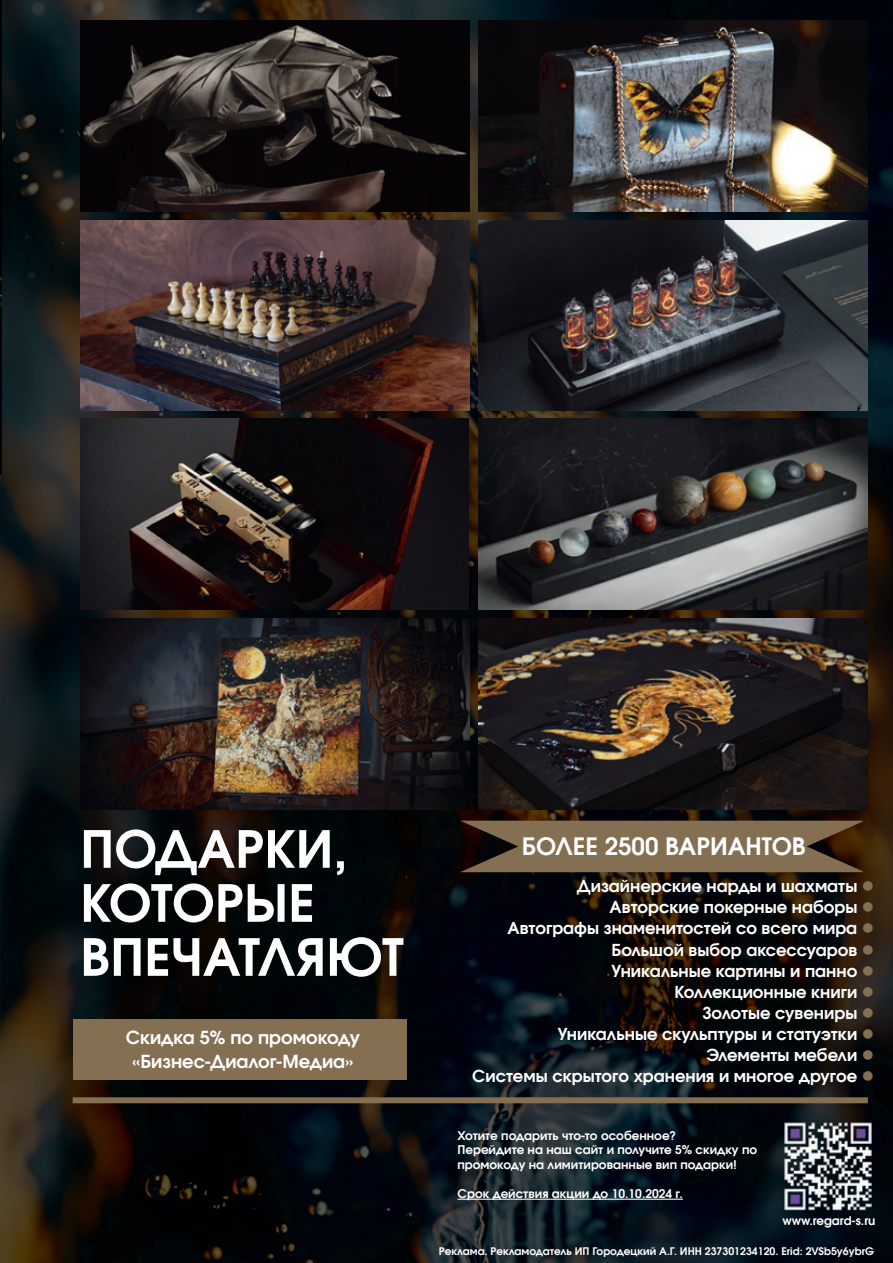
<style>
.page{position:relative;width:893px;height:1263px;background:#fff}
.page>*{position:absolute;margin:0;border:0;box-sizing:border-box;transform-origin:0 0}
.t1{font:700 51px/54px "Evolventa";color:#fff}
.t2{font:700 24px "Evolventa";color:#fff}
.t3{font:700 18px/24px "Evolventa";color:#fff;text-align:center}
.t4{font:700 16.5px/21px "Evolventa";color:#fff;text-align:right}
.t5{font:700 12px/14.4px "Evolventa";color:#fff}
.t6{font:700 10.5px "Evolventa";color:#fff}
.s1{color:#856f53}
</style>
<div class="page">
<img style="left:0;top:0;width:893px;height:1263px">
<img style="left:80px;top:21px;width:389px;height:190px">
<img style="left:80px;top:419px;width:388px;height:190px">
<img style="left:80px;top:220px;width:389px;height:191px">
<img style="left:80px;top:619px;width:389px;height:190px">
<img style="left:479px;top:21px;width:389px;height:190px">
<img style="left:479px;top:419px;width:389px;height:190px">
<img style="left:479px;top:220px;width:389px;height:191px">
<img style="left:479px;top:619px;width:389px;height:190px">
<svg style="left:461px;top:821px;width:402px;height:51px;background:#766147"></svg>
<div style="left:73px;top:1019px;width:333px;height:61px;background:#856f53"></div>
<div style="left:73px;top:1097px;width:795px;height:6px;background:#856f53"></div>
<hr style="left:457px;top:1199px;width:226px;height:1px;background:#fff">
<img style="left:781px;top:1119px;width:93px;height:93px">
<img style="left:0;top:0;width:1px;height:474px">
<h1 class="t1" style="left:80px;top:822px;width:325px">ПОДАРКИ,<br>КОТОРЫЕ<br>ВПЕЧАТЛЯЮТ</h1>
<p class="t3" style="left:126px;top:1025px;width:236px">Скидка 5% по промокоду «Бизнес-Диалог-Медиа»</p>
<h2 class="t2" style="left:522px;top:831px;width:286px">БОЛЕЕ 2500 ВАРИАНТОВ</h2>
<p class="t4" style="left:472px;top:876px;width:403px">Дизайнерские нарды и шахматы <span class="s1">●<br></span>Авторские покерные наборы <span class="s1">●<br></span>Автографы знаменитостей со всего мира <span class="s1">●<br></span>Большой выбор аксессуаров <span class="s1">●<br></span>Уникальные картины и панно <span class="s1">●<br></span>Коллекционные книги <span class="s1">●<br></span>Золотые сувениры <span class="s1">●<br></span>Уникальные скульптуры и статуэтки <span class="s1">●<br></span>Элементы мебели <span class="s1">●<br></span>Системы скрытого хранения и многое другое <span class="s1">●</span></p>
<p class="t5" style="left:457px;top:1128px;width:301px">Хотите подарить что-то особенное?<br>Перейдите на наш сайт и получите 5% скидку по промокоду на лимитированные вип подарки!</p>
<p class="t5" style="left:457px;top:1186px;width:227px">Срок действия акции до 10.10.2024 г.</p>
<p class="t5" style="left:782px;top:1213px;width:95px">www.regard-s.ru</p>
<p class="t6" style="left:439px;top:1244px;width:437px">Реклама. Рекламодатель ИП Городецкий А.Г. ИНН 237301234120. Erid: 2VSb5y6ybrG</p>
</div>
